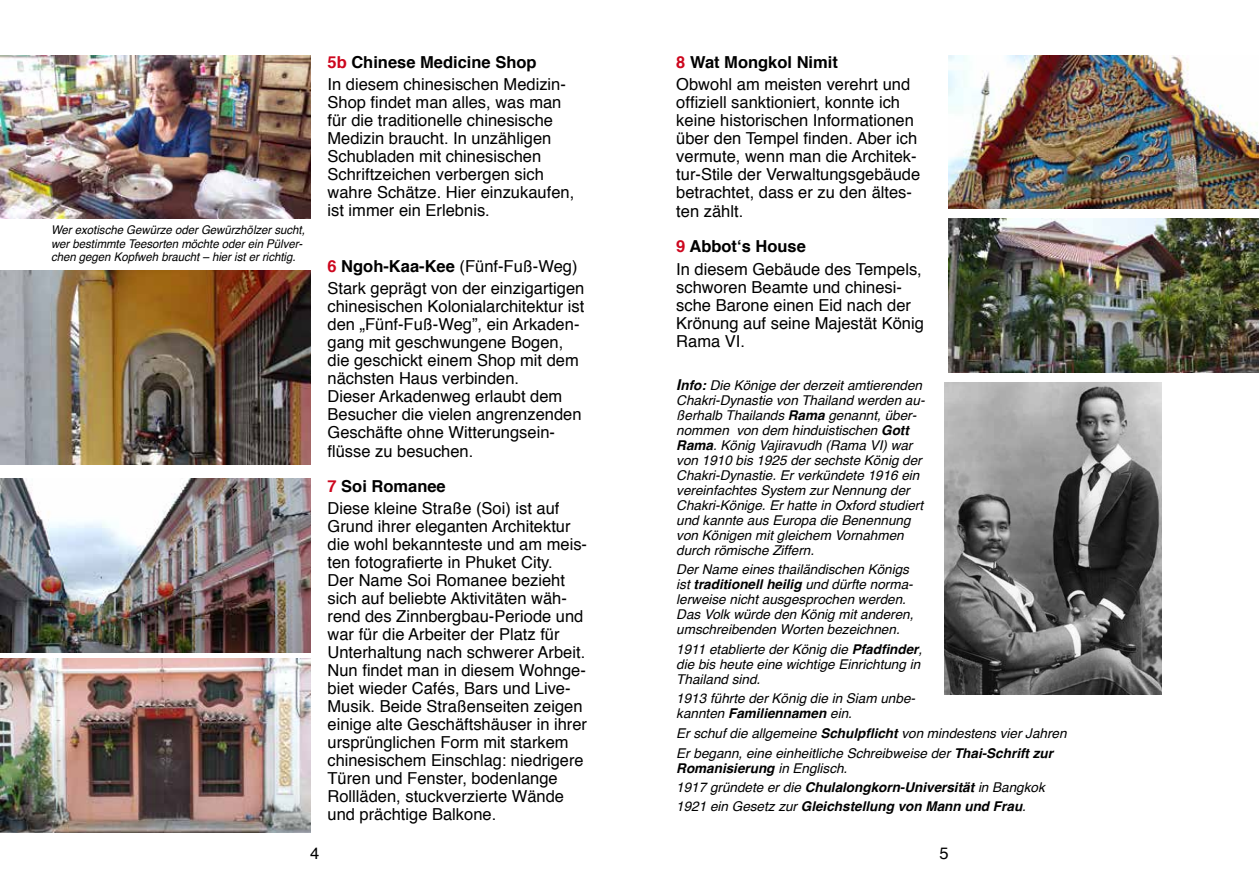
<style>
.page{position:relative;width:1259px;height:893px;background:#fff}
.page>*{position:absolute;margin:0;border:0;box-sizing:border-box;transform-origin:0 0}
.t1{font:16.5px/18px "Helvetica";color:#000}
.t2{font:700 16.5px/35px "Helvetica";color:#000}
.t3{font:italic 13.5px/15px "Helvetica";color:#000}
.t4{font:italic 700 13.5px/19.2px "Helvetica";color:#000}
.t5{font:italic 12px/13.5px "Helvetica";color:#000;scale:.95 1}
.s1{font-weight:700;color:#cd071e}
.s2{font-weight:700}
.s3{font-weight:400}
.s4{color:#cd071e}
.s5{font-weight:700;font-size:15px}
</style>
<div class="page">
<img style="left:0;top:270px;width:310px;height:195px">
<img style="left:0;top:658px;width:310px;height:174px">
<img style="left:0;top:478px;width:310px;height:175px">
<img style="left:0;top:55px;width:310px;height:164px">
<img style="left:944px;top:383px;width:217px;height:311px">
<img style="left:948px;top:219px;width:311px;height:153px">
<img style="left:948px;top:55px;width:310px;height:153px">
<p class="t5" style="left:51px;top:224px;width:269px">Wer exotische Gewürze oder Gewürzhölzer sucht, wer bestimmte Teesorten möchte oder ein Pülver&shy;chen gegen Kopfweh braucht – hier ist er richtig.</p>
<p class="t1" style="left:327px;top:51px;width:240px;line-height:22.2px"><span class="s1">5b</span> <span class="s2">Chinese Medicine Shop<br></span>In diesem chinesischen Medizin-</p>
<p class="t1" style="left:327px;top:94px;width:248px">Shop findet man alles, was man für die traditionelle chinesische<br>Medizin braucht. In unzähligen<br>Schubladen mit chinesischen<br>Schriftzeichen verbergen sich wahre Schätze. Hier einzukaufen, ist immer ein Erlebnis.</p>
<p class="t1" style="left:327px;top:256px;width:258px;line-height:22.2px"><span class="s1">6</span> <span class="s2">Ngoh-Kaa-Kee</span> (Fünf-Fuß-Weg)<br>Stark geprägt von der einzigartigen</p>
<p class="t1" style="left:327px;top:298px;width:258px">chinesischen Kolonialarchitektur ist den „Fünf-Fuß-Weg”, ein Arkaden&shy;gang mit geschwungene Bogen, die geschickt einem Shop mit dem nächsten Haus verbinden.<br>Dieser Arkadenweg erlaubt dem<br>Besucher die vielen angrenzenden<br>Geschäfte ohne Witterungsein&shy;flüsse zu besuchen.</p>
<p class="t1" style="left:327px;top:475px;width:233px;line-height:22.2px"><span class="s1">7</span> <span class="s2">Soi Romanee<br></span>Diese kleine Straße (Soi) ist auf</p>
<p class="t1" style="left:327px;top:517px;width:261px">Grund ihrer eleganten Architektur die wohl bekannteste und am meis&shy;ten fotografierte in Phuket City.<br>Der Name Soi Romanee bezieht sich auf beliebte Aktivitäten wäh&shy;rend des Zinnbergbau-Periode und war für die Arbeiter der Platz für Unterhaltung nach schwerer Arbeit.<br>Nun findet man in diesem Wohnge&shy;biet wieder Cafés, Bars und Live-Musik. Beide Straßenseiten zeigen einige alte Geschäftshäuser in ihrer ursprünglichen Form mit starkem chinesischem Einschlag: niedrigere Türen und Fenster, bodenlange Rollläden, stuckverzierte Wände und prächtige Balkone.</p>
<p class="t1" style="left:310px;top:844px;width:11px">4</p>
<p class="t1" style="left:676px;top:51px;width:235px;line-height:22.2px"><span class="s1">8</span> <span class="s2">Wat Mongkol Nimit<br></span>Obwohl am meisten verehrt und</p>
<p class="t1" style="left:676px;top:94px;width:245px">offiziell sanktioniert, konnte ich keine historischen Informationen über den Tempel finden. Aber ich vermute, wenn man die Architek&shy;tur-Stile der Verwaltungsgebäude betrachtet, dass er zu den ältes-</p>
<p class="t2" style="left:676px;top:194px;width:131px"><span class="s3">ten zählt.<br></span><span class="s4">9</span> Abbot‘s House</p>
<p class="t1" style="left:676px;top:260px;width:249px">In diesem Gebäude des Tempels, schworen Beamte und chinesi&shy;sche Barone einen Eid nach der<br>Krönung auf seine Majestät König<br>Rama VI.</p>
<p class="t3" style="left:676px;top:378px;width:250px"><span class="s5">I</span><span class="s2">nfo:</span> Die Könige der derzeit amtierenden Chakri-Dynastie von Thailand werden au&shy;ßerhalb Thailands <span class="s2">Rama</span> genannt, über&shy;nommen von dem hinduistischen <span class="s2">Gott Rama</span>. König Vajiravudh (Rama VI) war von 1910 bis 1925 der sechste König der Chakri-Dynastie. Er verkündete 1916 ein vereinfachtes System zur Nennung der Chakri-Könige. Er hatte in Oxford studiert und kannte aus Europa die Benennung von Königen mit gleichem Vornahmen durch römische Ziffern.</p>
<p class="t3" style="left:676px;top:562px;width:239px">Der Name eines thailändischen Königs ist <span class="s2">traditionell heilig</span> und dürfte norma&shy;lerweise nicht ausgesprochen werden.<br>Das Volk würde den König mit anderen, umschreibenden Worten bezeichnen.</p>
<p class="t3" style="left:676px;top:642px;width:247px">1911 etablierte der König die <span class="s2">Pfadfinder</span>, die bis heute eine wichtige Einrichtung in<br>Thailand sind.</p>
<p class="t3" style="left:676px;top:691px;width:240px">1913 führte der König die in Siam unbe&shy;kannten <span class="s2">Familiennamen</span> ein.</p>
<p class="t3" style="left:676px;top:724px;width:392px;line-height:19.2px">Er schuf die allgemeine <span class="s2">Schulpflicht</span> von mindestens vier Jahren<br>Er begann, eine einheitliche Schreibweise der <span class="s2">Thai-Schrift zur</span></p>
<p class="t4" style="left:676px;top:758px;width:370px">Romanisierung <span class="s3">in Englisch.<br>1917 gründete er die</span> Chulalongkorn-Universität <span class="s3">in Bangkok<br>1921 ein Gesetz zur</span> Gleichstellung von Mann und Frau<span class="s3">.</span></p>
<p class="t1" style="left:939px;top:844px;width:11px">5</p>
</div>
